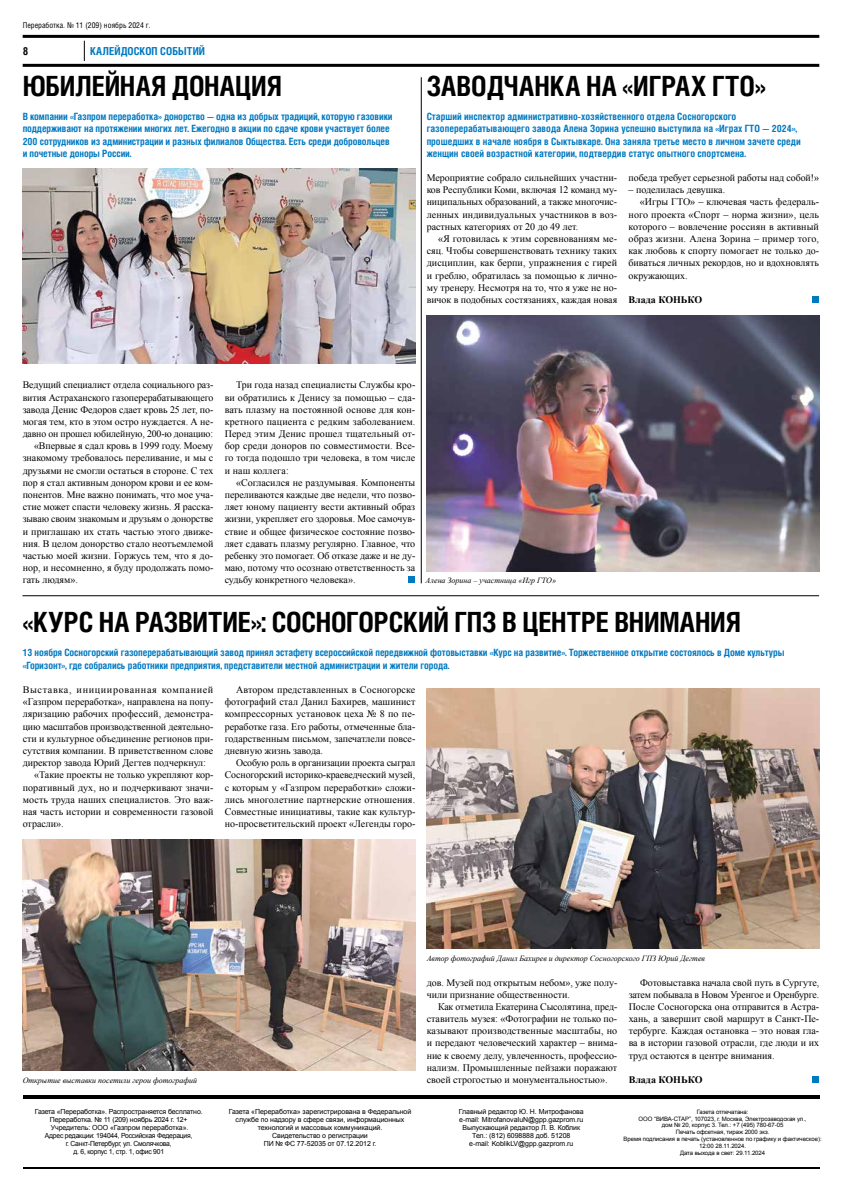
<style>
.page{position:relative;width:842px;height:1191px;background:#fff}
.page>*{position:absolute;margin:0;border:0;box-sizing:border-box;transform-origin:0 0}
.t1{font:700 condensed 27.9px "Helios C Cn";letter-spacing:-.005em;color:#000}
.t2{font:700 condensed 11px "Helios";letter-spacing:.005em;color:#0079c1}
.t3{font:700 condensed 11px "Helios";color:#000}
.t4{font:10px/12.2px "Times New Roman";color:#000;text-align:justify}
.t5{font:700 condensed 10px/12.2px "Helios C Cn";letter-spacing:-.01em;color:#0079c1}
.t6{font:10px "Times New Roman";letter-spacing:.06em;color:#000}
.t7{font:700 10px "Times New Roman";color:#000}
.t8{font:italic 8px "Times New Roman";color:#000}
.t9{font:condensed 8px "Helios";color:#000}
.t10{font:7px/8px "Arial";letter-spacing:-.01em;color:#000;text-align:center}
.t11{font:7px/8px "Arial";letter-spacing:-.03em;color:#000;text-align:center}
.t12{font:6px/6.8px "Arial";letter-spacing:-.01em;color:#000;text-align:center}
</style>
<div class="page">
<svg style="left:84px;top:41px;width:1px;height:20px"></svg>
<hr style="left:23px;top:64px;width:796px;height:3px;background:#000">
<hr style="left:23px;top:35px;width:796px;height:3px;background:#000">
<hr style="left:23px;top:1167px;width:796px;height:1px;background:#000">
<hr style="left:23px;top:1095px;width:796px;height:3px;background:#000">
<div style="left:408px;top:576px;width:7px;height:7px;background:#0079c1"></div>
<div style="left:812px;top:296px;width:7px;height:7px;background:#0079c1"></div>
<hr style="left:421px;top:77px;width:1px;height:506px;background:#000">
<div style="left:812px;top:1076px;width:7px;height:7px;background:#0079c1"></div>
<hr style="left:22px;top:595px;width:797px;height:1px;background:#000">
<img style="left:23px;top:839px;width:392px;height:231px">
<img style="left:427px;top:689px;width:392px;height:260px">
<img style="left:427px;top:315px;width:392px;height:256px">
<img style="left:23px;top:169px;width:392px;height:195px">
<p class="t9" style="left:23px;top:21px;width:129px">Переработка. № 11 (209) ноябрь 2024 г.</p>
<p class="t3" style="left:23px;top:44px;width:7px">8</p>
<p class="t2" style="left:90px;top:44px;width:117px">КАЛЕЙДОСКОП СОБЫТИЙ</p>
<h1 class="t1" style="left:23px;top:69px;width:261px">ЮБИЛЕЙНАЯ ДОНАЦИЯ</h1>
<p class="t5" style="left:23px;top:110px;width:371px">В компании «Газпром переработка» донорство — одна из добрых традиций, которую газовики поддерживают на протяжении многих лет. Ежегодно в акции по сдаче крови участвует более 200 сотрудников из администрации и разных филиалов Общества. Есть среди добровольцев и почетные доноры России.</p>
<h1 class="t1" style="left:427px;top:69px;width:340px">ЗАВОДЧАНКА НА «ИГРАХ ГТО»</h1>
<p class="t5" style="left:427px;top:110px;width:376px">Старший инспектор административно-хозяйственного отдела Сосногорского газоперерабатывающего завода Алена Зорина успешно выступила на «Играх ГТО — 2024», прошедших в начале ноября в Сыктывкаре. Она заняла третье место в личном зачете среди женщин своей возрастной категории, подтвердив статус опытного спортсмена.</p>
<p class="t4" style="left:427px;top:171px;width:192px">Мероприятие собрало сильнейших участни&shy;ков Республики Коми, включая 12 команд му&shy;ниципальных образований, а также многочис&shy;ленных индивидуальных участников в воз&shy;растных категориях от 20 до 49 лет.</p>
<p class="t4" style="left:427px;top:232px;width:192px;text-indent:11px">«Я готовилась к этим соревнованиям ме&shy;сяц. Чтобы совершенствовать технику таких дисциплин, как берпи, упражнения с гирей и греблю, обратилась за помощью к лично&shy;му тренеру. Несмотря на то, что я уже не но&shy;вичок в подобных состязаниях, каждая новая</p>
<p class="t4" style="left:628px;top:171px;width:192px">победа требует серьезной работы над собой!»</p>
<p class="t4" style="left:628px;top:184px;width:98px">– поделилась девушка.</p>
<p class="t4" style="left:640px;top:196px;width:181px">«Игры ГТО» – ключевая часть федераль-</p>
<p class="t4" style="left:628px;top:208px;width:192px">ного проекта «Спорт – норма жизни», цель</p>
<p class="t4" style="left:628px;top:220px;width:192px">которого – вовлечение россиян в активный</p>
<p class="t4" style="left:628px;top:232px;width:192px">образ жизни. Алена Зорина – пример того,</p>
<p class="t4" style="left:628px;top:245px;width:192px">как любовь к спорту помогает не только до-</p>
<p class="t4" style="left:628px;top:257px;width:192px">биваться личных рекордов, но и вдохновлять</p>
<p class="t4" style="left:628px;top:269px;width:60px">окружающих.</p>
<p class="t7" style="left:628px;top:293px;width:75px">Влада КОНЬКО</p>
<p class="t4" style="left:225px;top:379px;width:192px;text-indent:11px">Три года назад специалисты Службы кро&shy;ви обратились к Денису за помощью – сда&shy;вать плазму на постоянной основе для кон&shy;кретного пациента с редким заболеванием.<br>Перед этим Денис прошел тщательный от&shy;бор среди доноров по совместимости. Все&shy;го тогда подошло три человека, в том числе и наш коллега:</p>
<p class="t4" style="left:225px;top:476px;width:192px;text-indent:11px">«Согласился не раздумывая. Компоненты переливаются каждые две недели, что позво&shy;ляет юному пациенту вести активный образ жизни, укрепляет его здоровья. Мое самочув&shy;ствие и общее физическое состояние позво&shy;ляет сдавать плазму регулярно. Главное, что ребенку это помогает. Об отказе даже и не ду&shy;маю, потому что осознаю ответственность за судьбу конкретного человека».</p>
<p class="t4" style="left:23px;top:379px;width:192px">Ведущий специалист отдела социального раз-</p>
<p class="t4" style="left:23px;top:391px;width:192px">вития Астраханского газоперерабатывающего</p>
<p class="t4" style="left:23px;top:403px;width:192px">завода Денис Федоров сдает кровь 25 лет, по-</p>
<p class="t4" style="left:23px;top:415px;width:192px">могая тем, кто в этом остро нуждается. А не-</p>
<p class="t4" style="left:23px;top:427px;width:192px">давно он прошел юбилейную, 200-ю донацию:</p>
<p class="t4" style="left:34px;top:439px;width:181px">«Впервые я сдал кровь в 1999 году. Моему</p>
<p class="t4" style="left:23px;top:452px;width:192px">знакомому требовалось переливание, и мы с</p>
<p class="t4" style="left:23px;top:464px;width:192px">друзьями не смогли остаться в стороне. С тех</p>
<p class="t4" style="left:23px;top:476px;width:192px">пор я стал активным донором крови и ее ком-</p>
<p class="t4" style="left:23px;top:488px;width:192px">понентов. Мне важно понимать, что мое уча-</p>
<p class="t4" style="left:23px;top:500px;width:192px">стие может спасти человеку жизнь. Я расска-</p>
<p class="t4" style="left:23px;top:513px;width:192px">зываю своим знакомым и друзьям о донорстве</p>
<p class="t4" style="left:23px;top:525px;width:192px">и приглашаю их стать частью этого движе-</p>
<p class="t4" style="left:23px;top:537px;width:192px">ния. В целом донорство стало неотъемлемой</p>
<p class="t4" style="left:23px;top:549px;width:192px">частью моей жизни. Горжусь тем, что я до-</p>
<p class="t4" style="left:23px;top:561px;width:192px">нор, и несомненно, я буду продолжать помо-</p>
<p class="t4" style="left:23px;top:573px;width:57px">гать людям».</p>
<p class="t8" style="left:426px;top:575px;width:132px">Алена Зорина – участница «Игр ГТО»</p>
<h1 class="t1" style="left:23px;top:605px;width:720px">«КУРС НА РАЗВИТИЕ»: СОСНОГОРСКИЙ ГПЗ В ЦЕНТРЕ ВНИМАНИЯ</h1>
<p class="t5" style="left:23px;top:646px;width:763px">13 ноября Сосногорский газоперерабатывающий завод принял эстафету всероссийской передвижной фотовыставки «Курс на развитие». Торжественное открытие состоялось в Доме культуры «Горизонт», где собрались работники предприятия, представители местной администрации и жители города.</p>
<p class="t6" style="left:23px;top:683px;width:192px">Выставка, инициированная компанией</p>
<p class="t4" style="left:23px;top:695px;width:192px">«Газпром переработка», направлена на попу-</p>
<p class="t4" style="left:23px;top:708px;width:192px">ляризацию рабочих профессий, демонстра-</p>
<p class="t4" style="left:23px;top:720px;width:192px">цию масштабов производственной деятельно-</p>
<p class="t4" style="left:23px;top:732px;width:192px">сти и культурное объединение регионов при-</p>
<p class="t4" style="left:23px;top:744px;width:192px">сутствия компании. В приветственном слове</p>
<p class="t4" style="left:23px;top:756px;width:185px">директор завода Юрий Дегтев подчеркнул:</p>
<p class="t4" style="left:34px;top:768px;width:181px">«Такие проекты не только укрепляют кор-</p>
<p class="t4" style="left:23px;top:781px;width:192px">поративный дух, но и подчеркивают значи-</p>
<p class="t4" style="left:23px;top:793px;width:192px">мость труда наших специалистов. Это важ-</p>
<p class="t4" style="left:23px;top:805px;width:192px">ная часть истории и современности газовой</p>
<p class="t4" style="left:23px;top:817px;width:43px">отрасли».</p>
<p class="t4" style="left:225px;top:683px;width:192px;text-indent:11px">Автором представленных в Сосногорске фотографий стал Данил Бахирев, машинист компрессорных установок цеха № 8 по пе&shy;реработке газа. Его работы, отмеченные бла&shy;годарственным письмом, запечатлели повсе&shy;дневную жизнь завода.</p>
<p class="t4" style="left:225px;top:756px;width:192px;text-indent:11px">Особую роль в организации проекта сыграл Сосногорский историко-краеведческий музей, с которым у «Газпром переработки» сложи&shy;лись многолетние партнерские отношения.<br>Совместные инициативы, такие как культур&shy;но-просветительский проект «Легенды горо-</p>
<p class="t8" style="left:23px;top:1074px;width:176px">Открытие выставки посетили герои фотографий</p>
<p class="t8" style="left:427px;top:953px;width:280px">Автор фотографий Данил Бахирев и директор Сосногорского ГПЗ Юрий Дегтев</p>
<p class="t4" style="left:427px;top:976px;width:192px">дов. Музей под открытым небом», уже полу&shy;чили признание общественности.</p>
<p class="t4" style="left:427px;top:1000px;width:192px;text-indent:11px">Как отметила Екатерина Сысолятина, пред&shy;ставитель музея: «Фотографии не только по&shy;казывают производственные масштабы, но и передают человеческий характер – внима&shy;ние к своему делу, увлеченность, профессио&shy;нализм. Промышленные пейзажи поражают своей строгостью и монументальностью».</p>
<p class="t4" style="left:629px;top:976px;width:192px;text-indent:11px">Фотовыставка начала свой путь в Сургуте, затем побывала в Новом Уренгое и Оренбурге.<br>После Сосногорска она отправится в Астра&shy;хань, а завершит свой маршрут в Санкт-Пе&shy;тербурге. Каждая остановка – это новая гла&shy;ва в истории газовой отрасли, где люди и их труд остаются в центре внимания.</p>
<p class="t7" style="left:629px;top:1072px;width:75px">Влада КОНЬКО</p>
<p class="t11" style="left:35px;top:1108px;width:169px">Газета «Переработка». Распространяется бесплатно.<br>Переработка. № 11 (209) ноябрь 2024 г. 12+ Учредитель: ООО «Газпром переработка».<br>Адрес редакции: 194044, Российская Федерация,<br>г. Санкт-Петербург, ул. Смолячкова,<br>д. 6, корпус 1, стр. 1, офис 901</p>
<p class="t10" style="left:229px;top:1108px;width:184px">Газета «Переработка» зарегистрирована в Федеральной службе по надзору в сфере связи, информационных технологий и массовых коммуникаций.<br>Свидетельство о регистрации<br>ПИ № ФС 77-52035 от 07.12.2012 г.</p>
<p class="t10" style="left:459px;top:1108px;width:126px">Главный редактор Ю. Н. Митрофанова e-mail: MitrofanovaIuN@gpp.gazprom.ru Выпускающий редактор Л. В. Коблик Тел.: (812) 6098888 доб. 51208<br>e-mail: KoblikLV@gpp.gazprom.ru</p>
<p class="t12" style="left:623px;top:1108px;width:200px">Газета отпечатана:<br>ООО “ВИВА-СТАР”, 107023, г. Москва, Электрозаводская ул.,<br>дом № 20, корпус 3. Тел.: +7 (495) 780-67-05<br>Печать офсетная, тираж 2000 экз.<br>Время подписания в печать (установленное по графику и фактическое):<br>12:00 28.11.2024.<br>Дата выхода в свет: 29.11.2024</p>
</div>
